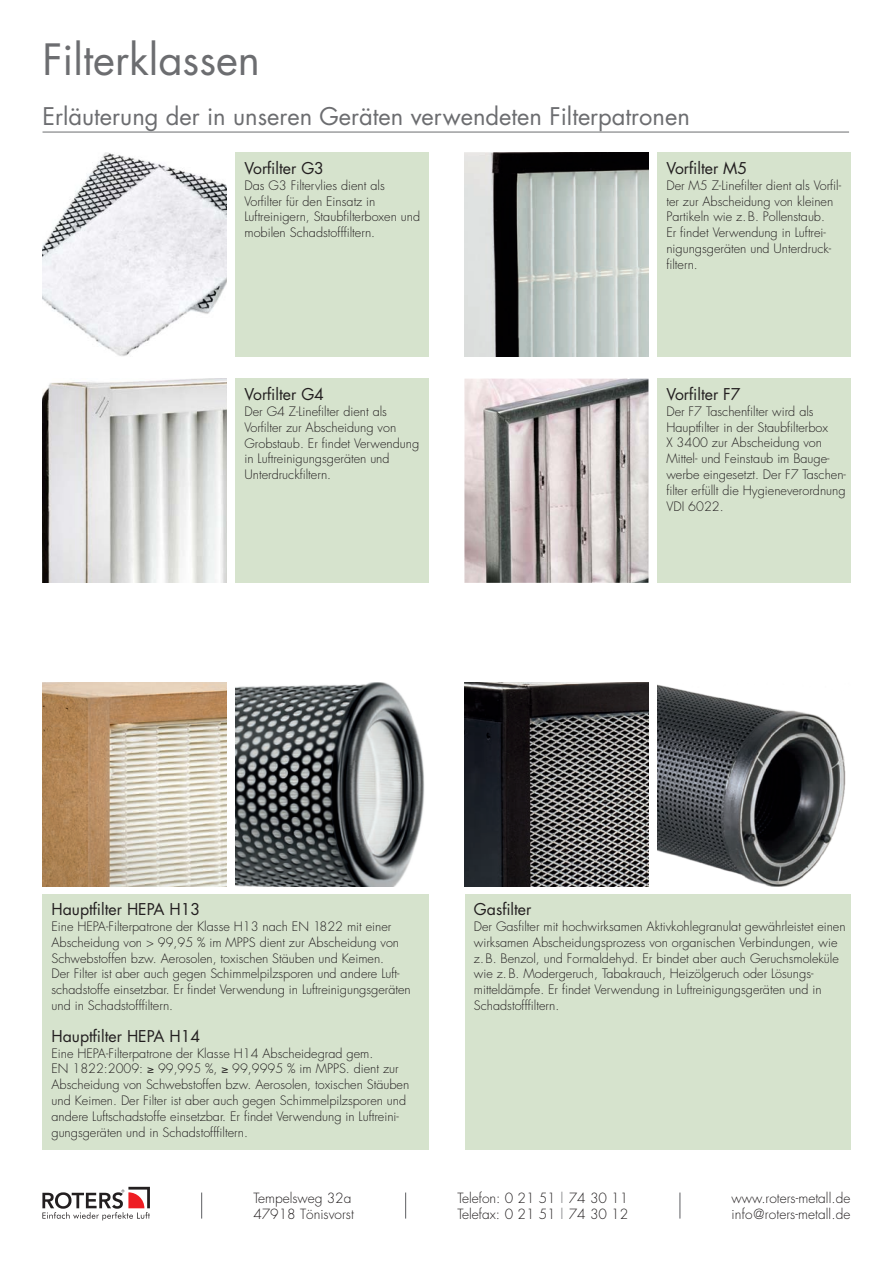
<style>
.page{position:relative;width:893px;height:1263px;background:#fff}
.page>*{position:absolute;margin:0;border:0;box-sizing:border-box;transform-origin:0 0}
.Rubrik_Head_F{font:42px "Futura";color:#6c6d70}
.Produktname_T{font:23.7px "Futura";color:#6c6d70}
.Bildunterschrift_fet{font:15.9px "Futura";color:#231f20}
.t1{font:300 13.65px/15.5px "Futura";color:#231f20}
.Bildunterschrift_F{font:300 12.6px/15.9px "Futura";color:#231f20}
.s1{color:#6c6d70}
</style>
<div class="page">
<svg style="left:201px;top:1192px;width:1px;height:26px"></svg>
<svg style="left:405px;top:1192px;width:1px;height:26px"></svg>
<svg style="left:679px;top:1192px;width:1px;height:26px"></svg>
<svg style="left:42px;top:1187px;width:108px;height:33px"></svg>
<div style="left:236px;top:153px;width:193px;height:204px;background:#d6e3cd"></div>
<img style="left:43px;top:153px;width:184px;height:203px">
<img style="left:43px;top:379px;width:184px;height:204px">
<div style="left:236px;top:379px;width:193px;height:204px;background:#d6e3cd"></div>
<div style="left:465px;top:894px;width:385px;height:255px;background:#d6e3cd"></div>
<div style="left:43px;top:894px;width:386px;height:255px;background:#d6e3cd"></div>
<div style="left:657px;top:153px;width:193px;height:204px;background:#d6e3cd"></div>
<img style="left:464px;top:153px;width:184px;height:204px">
<img style="left:464px;top:379px;width:184px;height:204px">
<div style="left:657px;top:379px;width:193px;height:204px;background:#d6e3cd"></div>
<img style="left:43px;top:683px;width:184px;height:204px">
<img style="left:236px;top:683px;width:189px;height:204px">
<img style="left:465px;top:683px;width:184px;height:204px">
<img style="left:657px;top:684px;width:189px;height:203px">
<hr style="left:43px;top:132px;width:806px;height:1px;background:#6c6d70">
<p class="Rubrik_Head_F" style="left:43px;top:31px;width:219px">Filterklassen</p>
<p class="Produktname_T" style="left:43px;top:100px;width:649px">Erläuterung der in unseren Geräten verwendeten Filterpatronen</p>
<p class="Bildunterschrift_fet" style="left:244px;top:157px;width:81px">Vorfilter G3</p>
<p class="Bildunterschrift_F" style="left:244px;top:177px;width:177px">Das G3 Filtervlies dient als<br>Vorfilter für den Einsatz in<br>Luftreinigern, Staubfilterboxen und mobilen Schadstofffiltern.</p>
<p class="Bildunterschrift_fet" style="left:244px;top:383px;width:81px">Vorfilter G4</p>
<p class="Bildunterschrift_F" style="left:244px;top:403px;width:176px">Der G4 Z-Linefilter dient als<br>Vorfilter zur Abscheidung von<br>Grobstaub. Er findet Verwendung in Luftreinigungsgeräten und<br>Unterdruckfiltern.</p>
<p class="Bildunterschrift_fet" style="left:666px;top:157px;width:82px">Vorfilter M5</p>
<p class="Bildunterschrift_F" style="left:666px;top:177px;width:176px">Der M5 Z-Linefilter dient als Vorfil&shy;ter zur Abscheidung von kleinen<br>Partikeln wie z.B. Pollenstaub.<br>Er findet Verwendung in Luftrei&shy;nigungsgeräten und Unterdruck&shy;filtern.</p>
<p class="Bildunterschrift_fet" style="left:666px;top:383px;width:76px">Vorfilter F7</p>
<p class="Bildunterschrift_F" style="left:666px;top:403px;width:181px">Der F7 Taschenfilter wird als<br>Hauptfilter in der Staubfilterbox<br>X 3400 zur Abscheidung von<br>Mittel- und Feinstaub im Bauge&shy;werbe eingesetzt. Der F7 Taschen&shy;filter erfüllt die Hygieneverordnung<br>VDI 6022.</p>
<p class="Bildunterschrift_fet" style="left:51px;top:898px;width:150px">Hauptfilter HEPA H13</p>
<p class="Bildunterschrift_F" style="left:51px;top:918px;width:361px">Eine HEPA-Filterpatrone der Klasse H13 nach EN 1822 mit einer Abscheidung von &gt; 99,95 % im MPPS dient zur Abscheidung von Schwebstoffen bzw. Aerosolen, toxischen Stäuben und Keimen.<br>Der Filter ist aber auch gegen Schimmelpilzsporen und andere Luft&shy;schadstoffe einsetzbar. Er findet Verwendung in Luftreinigungsgeräten und in Schadstofffiltern.</p>
<p class="Bildunterschrift_fet" style="left:51px;top:1025px;width:150px">Hauptfilter HEPA H14</p>
<p class="Bildunterschrift_F" style="left:51px;top:1045px;width:359px">Eine HEPA-Filterpatrone der Klasse H14 Abscheidegrad gem.<br>EN 1822:2009: ≥ 99,995 %, ≥ 99,9995 % im MPPS. dient zur Abscheidung von Schwebstoffen bzw. Aerosolen, toxischen Stäuben und Keimen. Der Filter ist aber auch gegen Schimmelpilzsporen und andere Luftschadstoffe einsetzbar. Er findet Verwendung in Luftreini&shy;gungsgeräten und in Schadstofffiltern.</p>
<p class="t1" style="left:253px;top:1190px;width:102px">Tempelsweg 32a<br>47918 Tönisvorst</p>
<p class="Bildunterschrift_fet" style="left:474px;top:898px;width:59px">Gasfilter</p>
<p class="Bildunterschrift_F" style="left:474px;top:918px;width:373px">Der Gasfilter mit hochwirksamen Aktivkohlegranulat gewährleistet einen wirksamen Abscheidungsprozess von organischen Verbindungen, wie z.B. Benzol, und Formaldehyd. Er bindet aber auch Geruchsmoleküle wie z.B. Modergeruch, Tabakrauch, Heizölgeruch oder Lösungs&shy;mitteldämpfe. Er findet Verwendung in Luftreinigungsgeräten und in Schadstofffiltern.</p>
<p class="t1" style="left:457px;top:1190px;width:172px">Telefon: 0 21 51 <span class="s1">|</span> 74 30 11<br>Telefax: 0 21 51 <span class="s1">|</span> 74 30 12</p>
<p class="t1" style="left:732px;top:1190px;width:120px">www.roters-metall.de info@roters-metall.de</p>
</div>
